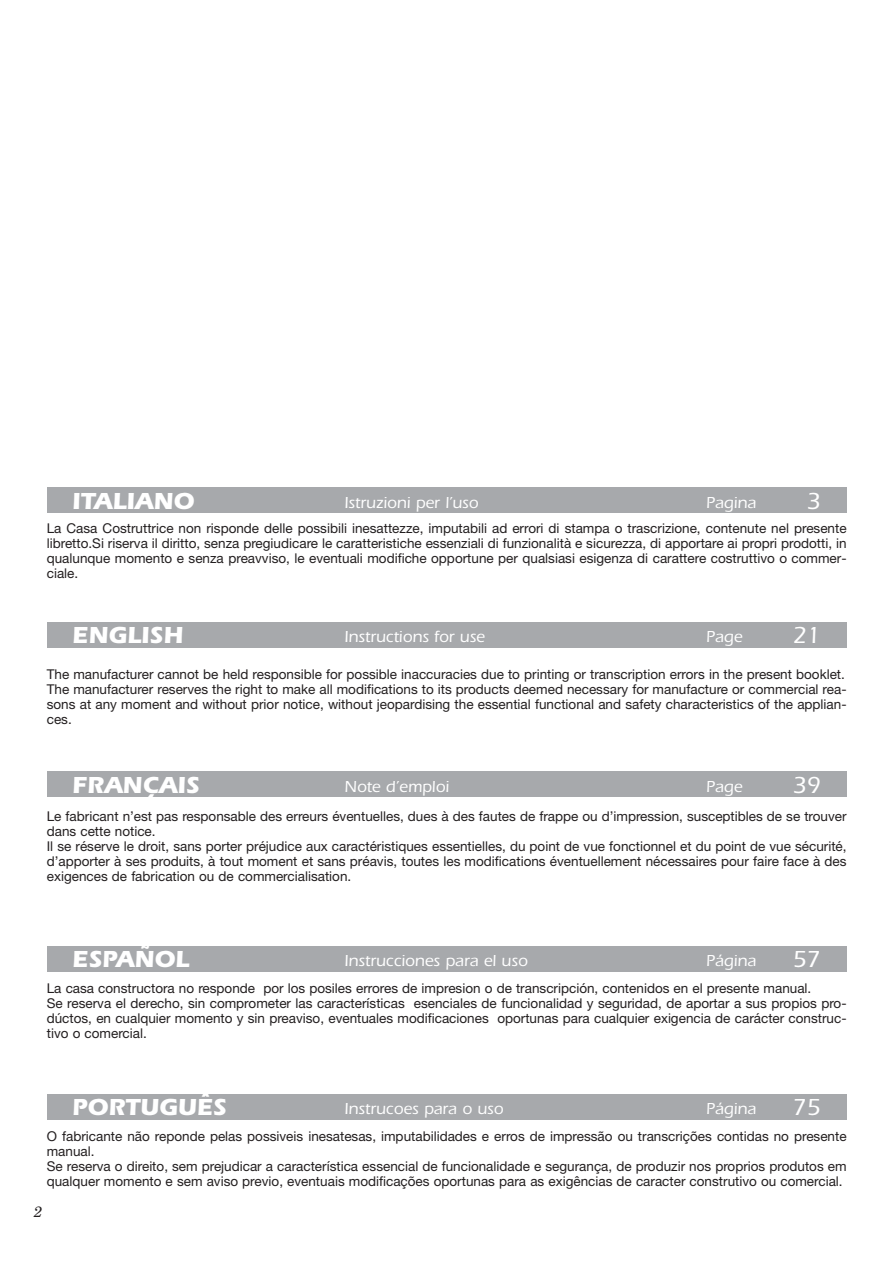
<style>
.page{position:relative;width:893px;height:1263px;background:#fff}
.page>*{position:absolute;margin:0;border:0;box-sizing:border-box;transform-origin:0 0}
.t1{font:700 24px "Itc Eras";color:#fff}
.t2{font:500 24px "Itc Eras";color:#fff}
.t3{font:500 16.5px "Itc Eras";color:#fff}
.t4{font:italic 15px "New Century Schlbk";color:#231f20}
.t5{font:13.5px/15px "Helvetica Neue";color:#231f20}
</style>
<div class="page">
<div style="left:47px;top:488px;width:799px;height:25px;background:#a7a9ac"></div>
<div style="left:47px;top:622px;width:799px;height:26px;background:#a7a9ac"></div>
<div style="left:47px;top:772px;width:799px;height:25px;background:#a7a9ac"></div>
<div style="left:47px;top:946px;width:799px;height:26px;background:#a7a9ac"></div>
<div style="left:47px;top:1094px;width:799px;height:26px;background:#a7a9ac"></div>
<h1 class="t1" style="left:72px;top:493px;width:124px">ITALIANO</h1>
<p class="t3" style="left:344px;top:497px;width:135px">Istruzioni per l’uso</p>
<p class="t3" style="left:706px;top:497px;width:52px">Pagina</p>
<h1 class="t2" style="left:807px;top:493px;width:16px">3</h1>
<p class="t5" style="left:47px;top:522px;width:801px;text-align:justify">La Casa Costruttrice non risponde delle possibili inesattezze, imputabili ad errori di stampa o trascrizione, contenute nel presente libretto.Si riserva il diritto, senza pregiudicare le caratteristiche essenziali di funzionalità e sicurezza, di apportare ai propri prodotti, in qualunque momento e senza preavviso, le eventuali modifiche opportune per qualsiasi esigenza di carattere costruttivo o commer&shy;ciale.</p>
<h1 class="t1" style="left:72px;top:627px;width:112px">ENGLISH</h1>
<p class="t3" style="left:344px;top:631px;width:142px">Instructions for use</p>
<p class="t3" style="left:706px;top:631px;width:38px">Page</p>
<h1 class="t2" style="left:792px;top:627px;width:30px">21</h1>
<p class="t5" style="left:47px;top:668px;width:801px">The manufacturer cannot be held responsible for possible inaccuracies due to printing or transcription errors in the present booklet.<br>The manufacturer reserves the right to make all modifications to its products deemed necessary for manufacture or commercial rea&shy;sons at any moment and without prior notice, without jeopardising the essential functional and safety characteristics of the applian&shy;ces.</p>
<h1 class="t1" style="left:72px;top:777px;width:129px">FRANÇAIS</h1>
<p class="t3" style="left:344px;top:781px;width:106px">Note d’emploi</p>
<p class="t3" style="left:706px;top:781px;width:38px">Page</p>
<h1 class="t2" style="left:792px;top:777px;width:30px">39</h1>
<p class="t5" style="left:47px;top:810px;width:801px">Le fabricant n’est pas responsable des erreurs éventuelles, dues à des fautes de frappe ou d’impression, susceptibles de se trouver dans cette notice.<br>Il se réserve le droit, sans porter préjudice aux caractéristiques essentielles, du point de vue fonctionnel et du point de vue sécurité, d’apporter à ses produits, à tout moment et sans préavis, toutes les modifications éventuellement nécessaires pour faire face à des exigences de fabrication ou de commercialisation.</p>
<h1 class="t1" style="left:72px;top:951px;width:118px">ESPAÑOL</h1>
<p class="t3" style="left:344px;top:955px;width:185px">Instrucciones para el uso</p>
<p class="t3" style="left:706px;top:955px;width:52px">Página</p>
<h1 class="t2" style="left:792px;top:951px;width:30px">57</h1>
<p class="t5" style="left:47px;top:982px;width:801px">La casa constructora no responde por los posiles errores de impresion o de transcripción, contenidos en el presente manual.<br>Se reserva el derecho, sin comprometer las características esenciales de funcionalidad y seguridad, de aportar a sus propios pro&shy;dúctos, en cualquier momento y sin preaviso, eventuales modificaciones oportunas para cualquier exigencia de carácter construc&shy;tivo o comercial.</p>
<h1 class="t1" style="left:72px;top:1099px;width:156px">PORTUGUÊS</h1>
<p class="t3" style="left:344px;top:1103px;width:160px">Instrucoes para o uso</p>
<p class="t3" style="left:706px;top:1103px;width:52px">Página</p>
<h1 class="t2" style="left:792px;top:1099px;width:30px">75</h1>
<p class="t5" style="left:47px;top:1130px;width:801px">O fabricante não reponde pelas possiveis inesatesas, imputabilidades e erros de impressão ou transcrições contidas no presente manual.<br>Se reserva o direito, sem prejudicar a característica essencial de funcionalidade e segurança, de produzir nos proprios produtos em qualquer momento e sem aviso previo, eventuais modificações oportunas para as exigências de caracter construtivo ou comercial.</p>
<p class="t4" style="left:34px;top:1206px;width:10px">2</p>
</div>
